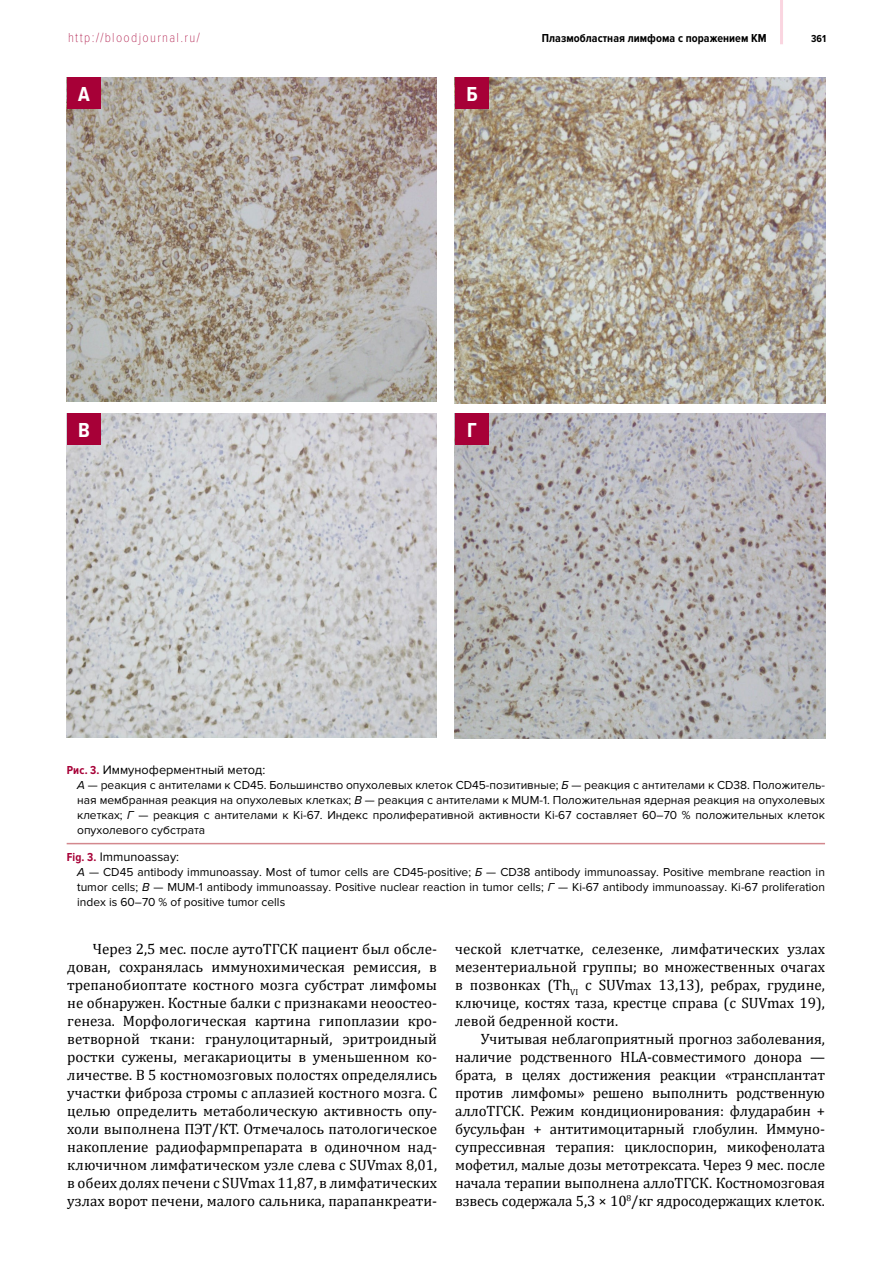
<style>
.page{position:relative;width:893px;height:1263px;background:#fff}
.page>*{position:absolute;margin:0;border:0;box-sizing:border-box;transform-origin:0 0}
.t1{font:700 21px "Proxima Nova Cond";color:#fff}
.t2{font:15px/18px "Cambria";color:#000;text-align:justify}
.t3{font:100 13.5px "Proxima Nova Cond";letter-spacing:.1em;color:#a70037}
.t4{font:12.75px "Proxima Nova";color:#000}
.t5{font:12px/15px "Proxima Nova";color:#000;text-align:justify}
.t6{font:700 12px "Proxima Nova Cond";letter-spacing:.005em;color:#000}
.t7{font:700 10.5px "Proxima Nova Cond";color:#000}
.s1{font-family:"Proxima Nova Cond";font-weight:700;font-size:12px;color:#a70037}
.s2{font-style:italic}
</style>
<div class="page">
<hr style="left:780px;top:0;width:3px;height:44px;background:#fad5e0">
<hr style="left:67px;top:843px;width:758px;height:1px;background:#d3888e">
<img style="left:67px;top:77px;width:370px;height:325px">
<img style="left:455px;top:77px;width:370px;height:327px">
<img style="left:67px;top:413px;width:370px;height:324px">
<img style="left:455px;top:413px;width:370px;height:325px">
<div style="left:67px;top:77px;width:34px;height:32px;background:#a70037"></div>
<div style="left:455px;top:77px;width:34px;height:32px;background:#a70037"></div>
<div style="left:67px;top:413px;width:34px;height:32px;background:#a70037"></div>
<div style="left:455px;top:413px;width:34px;height:32px;background:#a70037"></div>
<p class="t3" style="left:68px;top:30px;width:133px">http://bloodjournal.ru/</p>
<p class="t6" style="left:542px;top:31px;width:226px">Плазмобластная лимфома с поражением КМ</p>
<p class="t7" style="left:811px;top:33px;width:16px">361</p>
<h1 class="t1" style="left:78px;top:83px;width:13px">А</h1>
<h1 class="t1" style="left:467px;top:83px;width:13px">Б</h1>
<h1 class="t1" style="left:78px;top:419px;width:13px">В</h1>
<h1 class="t1" style="left:467px;top:419px;width:11px">Г</h1>
<p class="t4" style="left:67px;top:762px;width:200px"><span class="s1">Рис. 3.</span> Иммуноферментный метод:</p>
<p class="t5" style="left:77px;top:777px;width:749px"><span class="s2">А</span> — реакция с антителами к CD45. Большинство опухолевых клеток CD45-позитивные; <span class="s2">Б</span> — реакция с антителами к CD38. Положитель&shy;ная мембранная реакция на опухолевых клетках; <span class="s2">В</span> — реакция с антителами к MUM-1. Положительная ядерная реакция на опухолевых клетках; <span class="s2">Г</span> — реакция с антителами к Ki-67. Индекс пролиферативной активности Ki-67 составляет 60–70 % положительных клеток опухолевого субстрата</p>
<p class="t4" style="left:67px;top:850px;width:114px"><span class="s1">Fig. 3.</span> Immunoassay:</p>
<p class="t5" style="left:77px;top:865px;width:749px"><span class="s2">А</span> — CD45 antibody immunoassay. Most of tumor cells are CD45-positive; <span class="s2">Б</span> — CD38 antibody immunoassay. Positive membrane reaction in tumor cells; <span class="s2">В</span> — MUM-1 antibody immunoassay. Positive nuclear reaction in tumor cells; <span class="s2">Г</span> — Ki-67 antibody immunoassay. Ki-67 proliferation index is 60–70 % of positive tumor cells</p>
<p class="t2" style="left:67px;top:940px;width:371px;text-indent:26px">Через 2,5 мес. после аутоТГСК пациент был обсле&shy;дован, сохранялась иммунохимическая ремиссия, в трепанобиоптате костного мозга субстрат лимфомы не обнаружен. Костные балки с признаками неоостео&shy;генеза. Морфологическая картина гипоплазии кро&shy;ветворной ткани: гранулоцитарный, эритроидный ростки сужены, мегакариоциты в уменьшенном ко&shy;личестве. В 5 костномозговых полостях определялись участки фиброза стромы с аплазией костного мозга. С целью определить метаболическую активность опу&shy;холи выполнена ПЭТ/КТ. Отмечалось патологическое накопление радиофармпрепарата в одиночном над&shy;ключичном лимфатическом узле слева с SUVmax 8,01, в обеих долях печени с SUVmax 11,87, в лимфатических узлах ворот печени, малого сальника, парапанкреати-</p>
<p class="t2" style="left:455px;top:940px;width:371px">ческой клетчатке, селезенке, лимфатических узлах мезентериальной группы; во множественных очагах в позвонках (Th<sub>VI</sub> с SUVmax 13,13), ребрах, грудине, ключице, костях таза, крестце справа (с SUVmax 19), левой бедренной кости.</p>
<p class="t2" style="left:455px;top:1030px;width:371px;text-indent:26px">Учитывая неблагоприятный прогноз заболевания, наличие родственного HLA-совместимого донора — брата, в целях достижения реакции «трансплантат против лимфомы» решено выполнить родственную аллоТГСК. Режим кондиционирования: флударабин + бусульфан + антитимоцитарный глобулин. Иммуно&shy;супрессивная терапия: циклоспорин, микофенолата мофетил, малые дозы метотрексата. Через 9 мес. после начала терапии выполнена аллоТГСК. Костномозговая взвесь содержала 5,3 × 10<sup>8</sup>/кг ядросодержащих клеток.</p>
</div>
